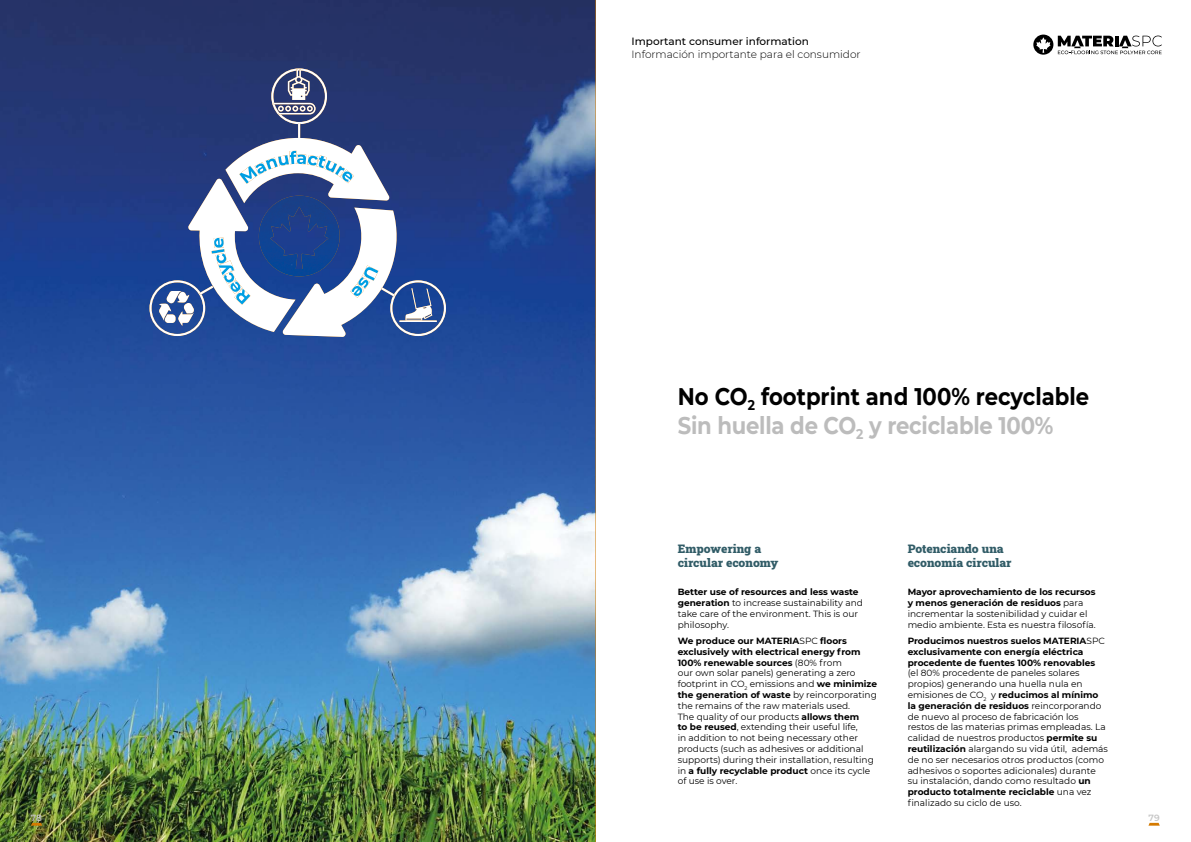
<style>
.page{position:relative;width:1191px;height:842px;background:#fff}
.page>*{position:absolute;margin:0;border:0;box-sizing:border-box;transform-origin:0 0}
.t1{font:700 24px/28.8px "Montserrat";letter-spacing:-.01em;color:#000;scale:.88 1}
.t2{font:900 12px/14.4px "Roboto Slab";color:#315c67}
.t3{font:300 10.5px "Montserrat";color:#000}
.t4{font:500 10.5px "Montserrat";color:#000}
.t5{font:9px/10.8px "Montserrat";color:#000}
.t6{font:700 9px/10.8px "Montserrat";color:#000}
.t7{font:600 9px "Montserrat";color:#c6c6c6}
.s1{color:#bcbcbc}
.s2{font-weight:700}
.s3{font-weight:400}
</style>
<div class="page">
<img style="left:0;top:0;width:595px;height:842px">
<svg style="left:1148px;top:823px;width:11px;height:3px"></svg>
<svg style="left:31px;top:823px;width:11px;height:3px"></svg>
<svg style="left:1033px;top:35px;width:20px;height:20px"></svg>
<svg style="left:1036px;top:37px;width:14px;height:16px"></svg>
<svg style="left:1057px;top:36px;width:104px;height:18px"></svg>
<img style="left:282px;top:208px;width:116px;height:129px">
<img style="left:187px;top:179px;width:108px;height:153px">
<img style="left:225px;top:138px;width:165px;height:65px">
<img style="left:149px;top:280px;width:56px;height:56px">
<img style="left:390px;top:280px;width:56px;height:56px">
<img style="left:405px;top:288px;width:27px;height:32px">
<img style="left:399px;top:320px;width:38px;height:2px">
<img style="left:271px;top:68px;width:56px;height:56px">
<img style="left:273px;top:103px;width:42px;height:11px">
<svg style="left:278px;top:106px;width:35px;height:6px"></svg>
<img style="left:288px;top:69px;width:21px;height:31px">
<img style="left:381px;top:287px;width:14px;height:10px">
<img style="left:199px;top:286px;width:14px;height:9px">
<svg style="left:298px;top:123px;width:2px;height:15px"></svg>
<img style="left:259px;top:196px;width:81px;height:80px">
<img style="left:239px;top:166px;width:19px;height:18px">
<svg style="left:255px;top:151px;width:90px;height:26px"></svg>
<img style="left:340px;top:170px;width:14px;height:13px">
<img style="left:362px;top:265px;width:16px;height:16px">
<svg style="left:357px;top:276px;width:13px;height:13px"></svg>
<img style="left:350px;top:284px;width:14px;height:14px">
<img style="left:234px;top:288px;width:16px;height:17px">
<img style="left:229px;top:280px;width:13px;height:14px">
<img style="left:218px;top:260px;width:16px;height:15px">
<svg style="left:223px;top:271px;width:13px;height:13px"></svg>
<img style="left:211px;top:249px;width:3px;height:5px">
<svg style="left:214px;top:238px;width:13px;height:26px"></svg>
<p class="t4" style="left:631px;top:34px;width:179px">Important consumer information</p>
<p class="t3" style="left:631px;top:47px;width:231px">Información importante para el consumidor</p>
<h1 class="t1" style="left:677px;top:381px;width:469px">No CO<sub>2</sub> footprint and 100% recyclable<br><span class="s1">Sin huella de CO</span><sub>2</sub> <span class="s1">y reciclable 100%</span></h1>
<h2 class="t2" style="left:677px;top:541px;width:102px">Empowering a circular economy</h2>
<p class="t5" style="left:677px;top:586px;width:187px"><span class="s2">Better use of resources and less waste generation</span> to increase sustainability and take care of the environment. This is our philosophy.</p>
<p class="t5" style="left:677px;top:635px;width:201px"><span class="s2">We produce our MATERIA</span>SPC <span class="s2">floors exclusively with electrical energy from 100% renewable sources</span> (80% from<br>our own solar panels) generating a zero footprint in CO<sub>2</sub> emissions and <span class="s2">we minimize the generation of waste</span> by reincorporating the remains of the raw materials used.<br>The quality of our products <span class="s2">allows them<br>to be reused</span>, extending their useful life,<br>in addition to not being necessary other products (such as adhesives or additional supports) during their installation, resulting in <span class="s2">a fully recyclable product</span> once its cycle of use is over.</p>
<h2 class="t2" style="left:907px;top:541px;width:105px">Potenciando una economía circular</h2>
<p class="t5" style="left:907px;top:586px;width:190px"><span class="s2">Mayor aprovechamiento de los recursos y menos generación de residuos</span> para incrementar la sostenibilidad y cuidar el medio ambiente. Esta es nuestra filosofía.</p>
<p class="t6" style="left:907px;top:635px;width:199px">Producimos nuestros suelos MATERIA<span class="s3">SPC </span>exclusivamente con energía eléctrica procedente de fuentes 100% renovables</p>
<p class="t5" style="left:907px;top:667px;width:202px">(el 80% procedente de paneles solares propios) generando una huella nula en emisiones de CO<sub>2</sub> y <span class="s2">reducimos al mínimo la generación de residuos</span> reincorporando de nuevo al proceso de fabricación los<br>restos de las materias primas empleadas. La calidad de nuestros productos <span class="s2">permite su reutilización</span> alargando su vida útil, además de no ser necesarios otros productos (como adhesivos o soportes adicionales) durante su instalación, dando como resultado <span class="s2">un producto totalmente reciclable</span> una vez finalizado su ciclo de uso.</p>
<p class="t7" style="left:31px;top:811px;width:13px">78</p>
<p class="t7" style="left:1148px;top:811px;width:13px">79</p>
</div>
